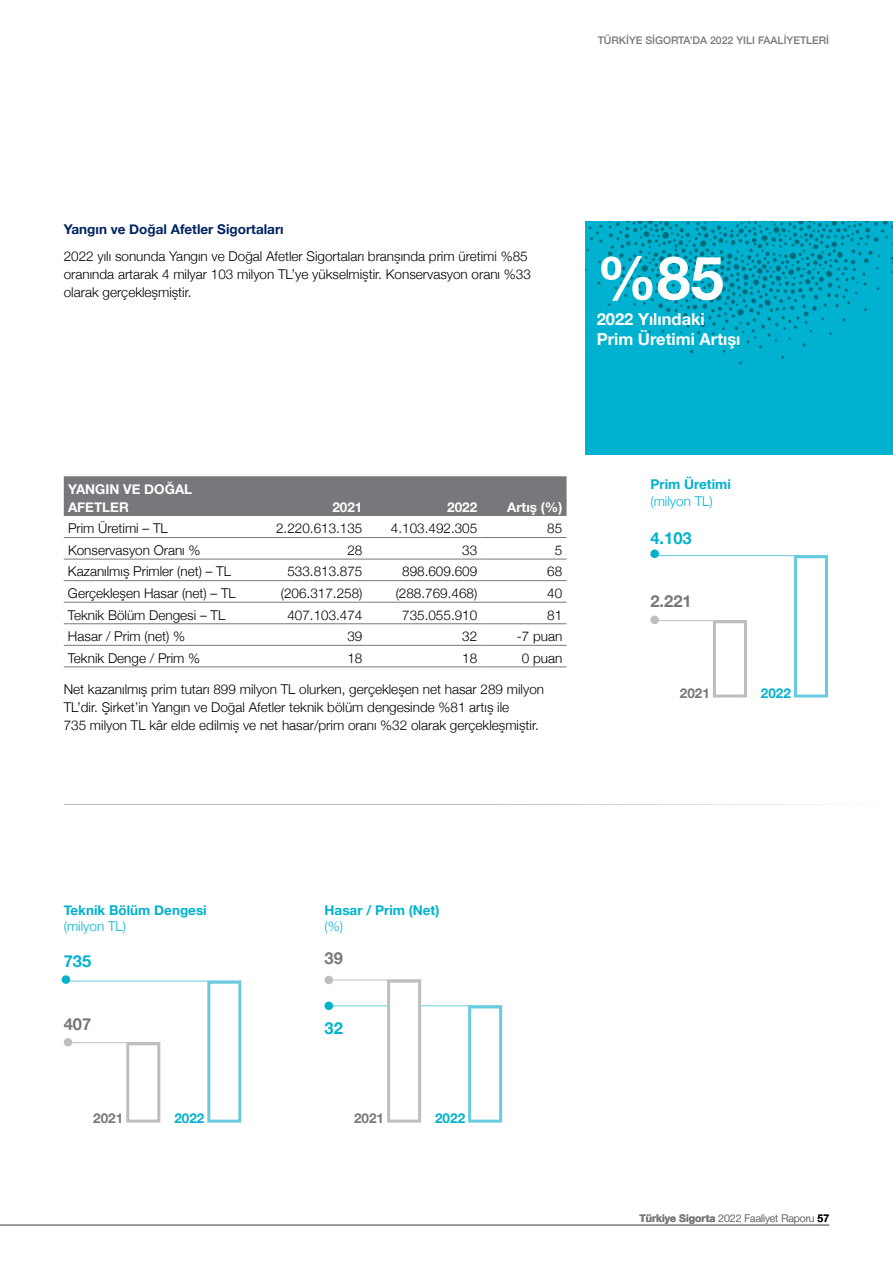
<style>
.page{position:relative;width:893px;height:1263px;background:#fff}
.page>*{position:absolute;margin:0;border:0;box-sizing:border-box;transform-origin:0 0}
.t1{font:700 60.15px "Helvetica Neue";color:#fff}
.t2{font:700 16.5px/19.5px "Helvetica Neue";color:#fff}
.t3{font:700 16.5px "Helvetica Neue";color:#00b2cf}
.t4{font:700 16.5px "Helvetica Neue";color:#77787b}
.t5{font:300 13.5px/18px "Helvetica Neue";color:#000}
.t6{font:700 13.5px "Helvetica Neue";color:#00b2cf}
.t7{font:700 13.5px/18px "Helvetica Neue";color:#fff}
.t8{font:700 13.5px "Helvetica Neue";color:#002360}
.t9{font:300 13.5px "Helvetica Neue";color:#00b2cf}
.t10{font:700 13.5px "Helvetica Neue";color:#77787b}
.t11{font:500 10.5px "Helvetica Neue";color:#77787b}
.t12{font:300 10.5px "Helvetica Neue";color:#77787b}
.s1{font-weight:700}
.s2{font-weight:500;color:#000}
</style>
<div class="page">
<div style="left:126px;top:1042px;width:34px;height:80px;background:#fff;border:3px solid #bcbec0"></div>
<hr style="left:64px;top:804px;width:829px;height:1px;background:#77787b">
<div style="left:64px;top:476px;width:503px;height:40px;background:#77787b"></div>
<hr style="left:64px;top:537px;width:188px;height:1px;background:#77787b">
<hr style="left:252px;top:537px;width:115px;height:1px;background:#77787b">
<hr style="left:367px;top:537px;width:115px;height:1px;background:#77787b">
<hr style="left:482px;top:537px;width:85px;height:1px;background:#77787b">
<hr style="left:64px;top:559px;width:188px;height:1px;background:#77787b">
<hr style="left:252px;top:559px;width:115px;height:1px;background:#77787b">
<hr style="left:367px;top:559px;width:115px;height:1px;background:#77787b">
<hr style="left:482px;top:559px;width:85px;height:1px;background:#77787b">
<hr style="left:64px;top:580px;width:188px;height:1px;background:#77787b">
<hr style="left:252px;top:580px;width:115px;height:1px;background:#77787b">
<hr style="left:367px;top:580px;width:115px;height:1px;background:#77787b">
<hr style="left:482px;top:580px;width:85px;height:1px;background:#77787b">
<hr style="left:64px;top:602px;width:188px;height:1px;background:#77787b">
<hr style="left:252px;top:602px;width:115px;height:1px;background:#77787b">
<hr style="left:367px;top:602px;width:115px;height:1px;background:#77787b">
<hr style="left:482px;top:602px;width:85px;height:1px;background:#77787b">
<hr style="left:64px;top:623px;width:188px;height:1px;background:#77787b">
<hr style="left:252px;top:623px;width:115px;height:1px;background:#77787b">
<hr style="left:367px;top:623px;width:115px;height:1px;background:#77787b">
<hr style="left:482px;top:623px;width:85px;height:1px;background:#77787b">
<hr style="left:64px;top:645px;width:188px;height:1px;background:#77787b">
<hr style="left:252px;top:645px;width:115px;height:1px;background:#77787b">
<hr style="left:367px;top:645px;width:115px;height:1px;background:#77787b">
<hr style="left:482px;top:645px;width:85px;height:1px;background:#77787b">
<hr style="left:64px;top:666px;width:188px;height:1px;background:#77787b">
<hr style="left:252px;top:666px;width:115px;height:1px;background:#77787b">
<hr style="left:367px;top:666px;width:115px;height:1px;background:#77787b">
<hr style="left:482px;top:666px;width:85px;height:1px;background:#77787b">
<div style="left:207px;top:981px;width:34px;height:141px;background:#fff;border:3px solid #69cbdf"></div>
<div style="left:468px;top:1005px;width:34px;height:117px;background:#fff;border:3px solid #69cbdf"></div>
<div style="left:794px;top:555px;width:34px;height:142px;background:#fff;border:3px solid #69cbdf"></div>
<hr style="left:64px;top:981px;width:177px;height:1px;background:#69cbdf">
<hr style="left:325px;top:1005px;width:177px;height:1px;background:#69cbdf">
<hr style="left:650px;top:555px;width:178px;height:1px;background:#69cbdf">
<div style="left:387px;top:979px;width:34px;height:143px;background:#fff;border:3px solid #bcbec0"></div>
<div style="left:713px;top:620px;width:34px;height:77px;background:#fff;border:3px solid #bcbec0"></div>
<hr style="left:64px;top:1042px;width:96px;height:1px;background:#bcbec0">
<hr style="left:325px;top:979px;width:96px;height:1px;background:#bcbec0">
<hr style="left:650px;top:620px;width:97px;height:1px;background:#bcbec0">
<div style="left:62px;top:975px;width:8px;height:9px;background:#00b2cf;border-radius:50%"></div>
<div style="left:325px;top:1001px;width:8px;height:9px;background:#00b2cf;border-radius:50%"></div>
<div style="left:64px;top:1038px;width:8px;height:8px;background:#bcbec0;border-radius:50%"></div>
<div style="left:325px;top:976px;width:8px;height:8px;background:#bcbec0;border-radius:50%"></div>
<div style="left:650px;top:549px;width:9px;height:9px;background:#00b2cf;border-radius:50%"></div>
<div style="left:650px;top:616px;width:9px;height:8px;background:#bcbec0;border-radius:50%"></div>
<div style="left:585px;top:221px;width:308px;height:234px;background:#00b2cf"></div>
<img style="left:585px;top:221px;width:308px;height:144px">
<hr style="left:0;top:1225px;width:829px;height:1px;background:#77787b">
<p class="t11" style="left:598px;top:32px;width:233px">TÜRKİYE SİGORTA’DA 2022 YILI FAALİYETLERİ</p>
<p class="t8" style="left:64px;top:219px;width:221px">Yangın ve Doğal Afetler Sigortaları</p>
<p class="t5" style="left:64px;top:246px;width:469px">2022 yılı sonunda Yangın ve Doğal Afetler Sigortaları branşında prim üretimi %85 oranında artarak 4 milyar 103 milyon TL’ye yükselmiştir. Konservasyon oranı %33 olarak gerçekleşmiştir.</p>
<h1 class="t1" style="left:597px;top:231px;width:129px">%85</h1>
<p class="t2" style="left:597px;top:310px;width:145px">2022 Yılındaki<br>Prim Üretimi Artışı</p>
<p class="t7" style="left:68px;top:480px;width:126px">YANGIN VE DOĞAL<br>AFETLER</p>
<p class="t7" style="left:332px;top:498px;width:32px">2021</p>
<p class="t7" style="left:447px;top:498px;width:32px">2022</p>
<p class="t7" style="left:507px;top:498px;width:57px">Artış (%)</p>
<p class="t5" style="left:68px;top:518px;width:101px">Prim Üretimi – TL</p>
<p class="t5" style="left:276px;top:518px;width:88px">2.220.613.135</p>
<p class="t5" style="left:391px;top:518px;width:88px">4.103.492.305</p>
<p class="t5" style="left:547px;top:518px;width:17px">85</p>
<p class="t5" style="left:68px;top:540px;width:134px">Konservasyon Oranı %</p>
<p class="t5" style="left:347px;top:540px;width:17px">28</p>
<p class="t5" style="left:462px;top:540px;width:17px">33</p>
<p class="t5" style="left:555px;top:540px;width:9px">5</p>
<p class="t5" style="left:68px;top:562px;width:165px">Kazanılmış Primler (net) – TL</p>
<p class="t5" style="left:287px;top:562px;width:77px">533.813.875</p>
<p class="t5" style="left:402px;top:562px;width:77px">898.609.609</p>
<p class="t5" style="left:547px;top:562px;width:17px">68</p>
<p class="t5" style="left:68px;top:583px;width:169px">Gerçekleşen Hasar (net) – TL</p>
<p class="t5" style="left:281px;top:583px;width:83px">(206.317.258)</p>
<p class="t5" style="left:396px;top:583px;width:83px">(288.769.468)</p>
<p class="t5" style="left:547px;top:583px;width:17px">40</p>
<p class="t5" style="left:68px;top:605px;width:159px">Teknik Bölüm Dengesi – TL</p>
<p class="t5" style="left:287px;top:605px;width:77px">407.103.474</p>
<p class="t5" style="left:402px;top:605px;width:77px">735.055.910</p>
<p class="t5" style="left:547px;top:605px;width:17px">81</p>
<p class="t5" style="left:68px;top:626px;width:119px">Hasar / Prim (net) %</p>
<p class="t5" style="left:347px;top:626px;width:17px">39</p>
<p class="t5" style="left:462px;top:626px;width:17px">32</p>
<p class="t5" style="left:517px;top:626px;width:47px">-7 puan</p>
<p class="t5" style="left:68px;top:648px;width:134px">Teknik Denge / Prim %</p>
<p class="t5" style="left:347px;top:648px;width:17px">18</p>
<p class="t5" style="left:462px;top:648px;width:17px">18</p>
<p class="t5" style="left:522px;top:648px;width:42px">0 puan</p>
<p class="t5" style="left:64px;top:679px;width:482px">Net kazanılmış prim tutarı 899 milyon TL olurken, gerçekleşen net hasar 289 milyon<br>TL’dir. Şirket’in Yangın ve Doğal Afetler teknik bölüm dengesinde %81 artış ile<br>735 milyon TL kâr elde edilmiş ve net hasar/prim oranı %32 olarak gerçekleşmiştir.</p>
<p class="t6" style="left:650px;top:474px;width:82px">Prim Üretimi</p>
<p class="t9" style="left:650px;top:490px;width:64px">(milyon TL)</p>
<p class="t3" style="left:650px;top:525px;width:43px">4.103</p>
<p class="t4" style="left:650px;top:588px;width:43px">2.221</p>
<p class="t10" style="left:680px;top:682px;width:32px">2021</p>
<p class="t6" style="left:761px;top:682px;width:32px">2022</p>
<p class="t6" style="left:64px;top:899px;width:144px">Teknik Bölüm Dengesi</p>
<p class="t9" style="left:64px;top:915px;width:64px">(milyon TL)</p>
<p class="t6" style="left:325px;top:899px;width:116px">Hasar / Prim (Net)</p>
<p class="t9" style="left:325px;top:915px;width:20px">(%)</p>
<p class="t3" style="left:64px;top:948px;width:29px">735</p>
<p class="t4" style="left:325px;top:945px;width:20px">39</p>
<p class="t4" style="left:64px;top:1011px;width:29px">407</p>
<p class="t3" style="left:325px;top:1015px;width:20px">32</p>
<p class="t10" style="left:93px;top:1107px;width:32px">2021</p>
<p class="t10" style="left:354px;top:1107px;width:32px">2021</p>
<p class="t6" style="left:174px;top:1107px;width:32px">2022</p>
<p class="t6" style="left:435px;top:1107px;width:32px">2022</p>
<p class="t12" style="left:639px;top:1210px;width:191px"><span class="s1">Türkiye Sigorta</span> 2022 Faaliyet Raporu <span class="s2">57</span></p>
</div>
